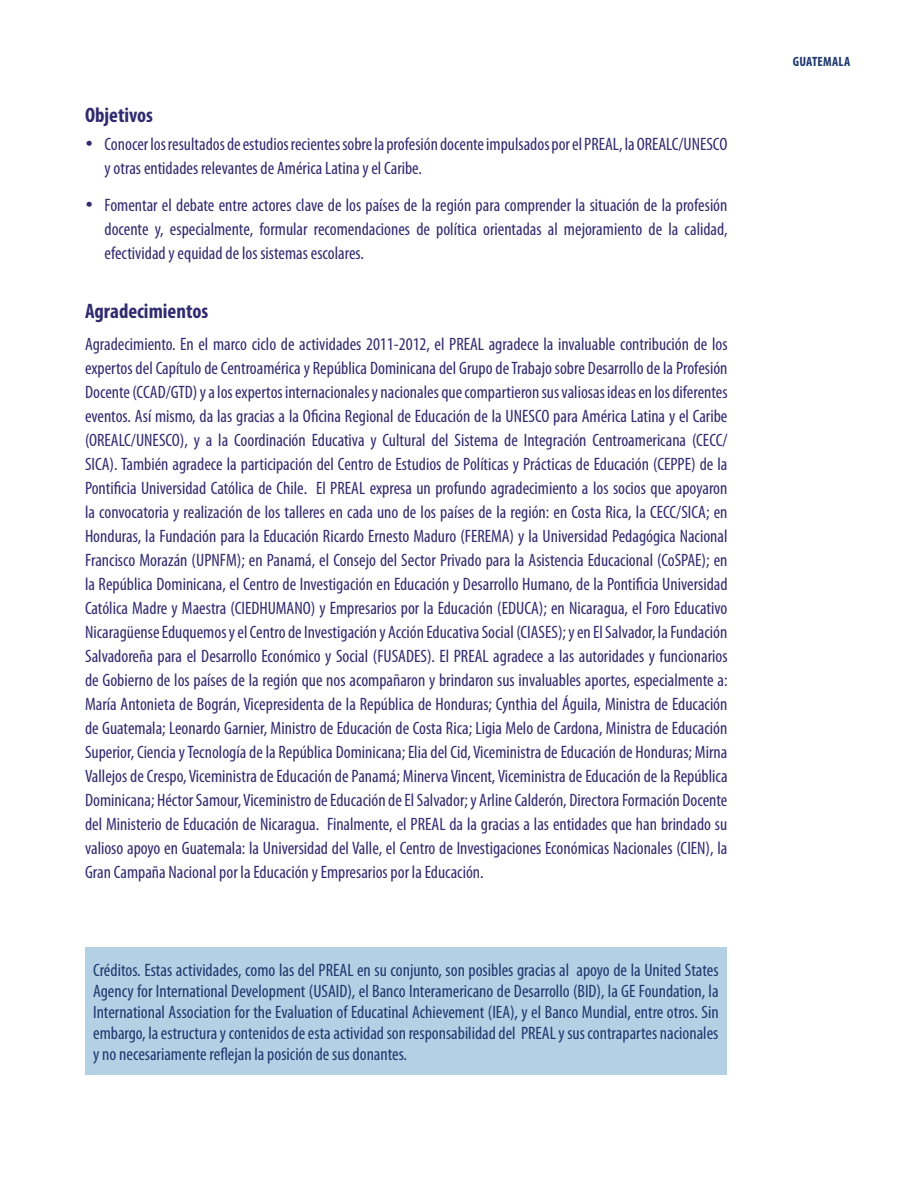
<style>
.page{position:relative;width:918px;height:1188px;background:#fff}
.page>*{position:absolute;margin:0;border:0;box-sizing:border-box;transform-origin:0 0}
.t1{font:700 condensed 21px "Myriad Pro";color:#312b70}
.t2{font:condensed 18px/24px "Myriad Pro";color:#312b70;text-align:justify}
.t3{font:condensed 18px/21px "Myriad Pro";color:#1e376d;text-align:justify}
.t4{font:700 condensed 13.5px "Myriad Pro";letter-spacing:.02em;color:#1e376d}
</style>
<div class="page">
<div style="left:85px;top:947px;width:642px;height:128px;background:#b3d0e5"></div>
<p class="t1" style="left:85px;top:102px;width:70px">Objetivos</p>
<p class="t2" style="left:105px;top:132px;width:624px;text-indent:-19px">• Conocer los resultados de estudios recientes sobre la profesión docente impulsados por el PREAL, la OREALC/UNESCO y otras entidades relevantes de América Latina y el Caribe.</p>
<p class="t2" style="left:105px;top:193px;width:625px;text-indent:-19px">• Fomentar el debate entre actores clave de los países de la región para comprender la situación de la profesión docente y, especialmente, formular recomendaciones de política orientadas al mejoramiento de la calidad, efectividad y equidad de los sistemas escolares.</p>
<p class="t1" style="left:85px;top:298px;width:125px">Agradecimientos</p>
<p class="t2" style="left:85px;top:332px;width:644px">Agradecimiento. En el marco ciclo de actividades 2011-2012, el PREAL agradece la invaluable contribución de los expertos del Capítulo de Centroamérica y República Dominicana del Grupo de Trabajo sobre Desarrollo de la Profesión Docente (CCAD/GTD) y a los expertos internacionales y nacionales que compartieron sus valiosas ideas en los diferentes eventos. Así mismo, da las gracias a la Oficina Regional de Educación de la UNESCO para América Latina y el Caribe (OREALC/UNESCO), y a la Coordinación Educativa y Cultural del Sistema de Integración Centroamericana (CECC/ SICA). También agradece la participación del Centro de Estudios de Políticas y Prácticas de Educación (CEPPE) de la Pontificia Universidad Católica de Chile. El PREAL expresa un profundo agradecimiento a los socios que apoyaron la convocatoria y realización de los talleres en cada uno de los países de la región: en Costa Rica, la CECC/SICA; en Honduras, la Fundación para la Educación Ricardo Ernesto Maduro (FEREMA) y la Universidad Pedagógica Nacional Francisco Morazán (UPNFM); en Panamá, el Consejo del Sector Privado para la Asistencia Educacional (CoSPAE); en la República Dominicana, el Centro de Investigación en Educación y Desarrollo Humano, de la Pontificia Universidad Católica Madre y Maestra (CIEDHUMANO) y Empresarios por la Educación (EDUCA); en Nicaragua, el Foro Educativo Nicaragüense Eduquemos y el Centro de Investigación y Acción Educativa Social (CIASES); y en El Salvador, la Fundación Salvadoreña para el Desarrollo Económico y Social (FUSADES). El PREAL agradece a las autoridades y funcionarios de Gobierno de los países de la región que nos acompañaron y brindaron sus invaluables aportes, especialmente a:<br>María Antonieta de Bográn, Vicepresidenta de la República de Honduras; Cynthia del Águila, Ministra de Educación de Guatemala; Leonardo Garnier, Ministro de Educación de Costa Rica; Ligia Melo de Cardona, Ministra de Educación Superior, Ciencia y Tecnología de la República Dominicana; Elia del Cid, Viceministra de Educación de Honduras; Mirna Vallejos de Crespo, Viceministra de Educación de Panamá; Minerva Vincent, Viceministra de Educación de la República Dominicana; Héctor Samour, Viceministro de Educación de El Salvador; y Arline Calderón, Directora Formación Docente del Ministerio de Educación de Nicaragua. Finalmente, el PREAL da la gracias a las entidades que han brindado su valioso apoyo en Guatemala: la Universidad del Valle, el Centro de Investigaciones Económicas Nacionales (CIEN), la Gran Campaña Nacional por la Educación y Empresarios por la Educación.</p>
<p class="t3" style="left:93px;top:959px;width:627px">Créditos. Estas actividades, como las del PREAL en su conjunto, son posibles gracias al apoyo de la United States Agency for International Development (USAID), el Banco Interamericano de Desarrollo (BID), la GE Foundation, la International Association for the Evaluation of Educatinal Achievement (IEA), y el Banco Mundial, entre otros. Sin embargo, la estructura y contenidos de esta actividad son responsabilidad del PREAL y sus contrapartes nacionales y no necesariamente reflejan la posición de sus donantes.</p>
<p class="t4" style="left:793px;top:53px;width:59px">GUATEMALA</p>
</div>
